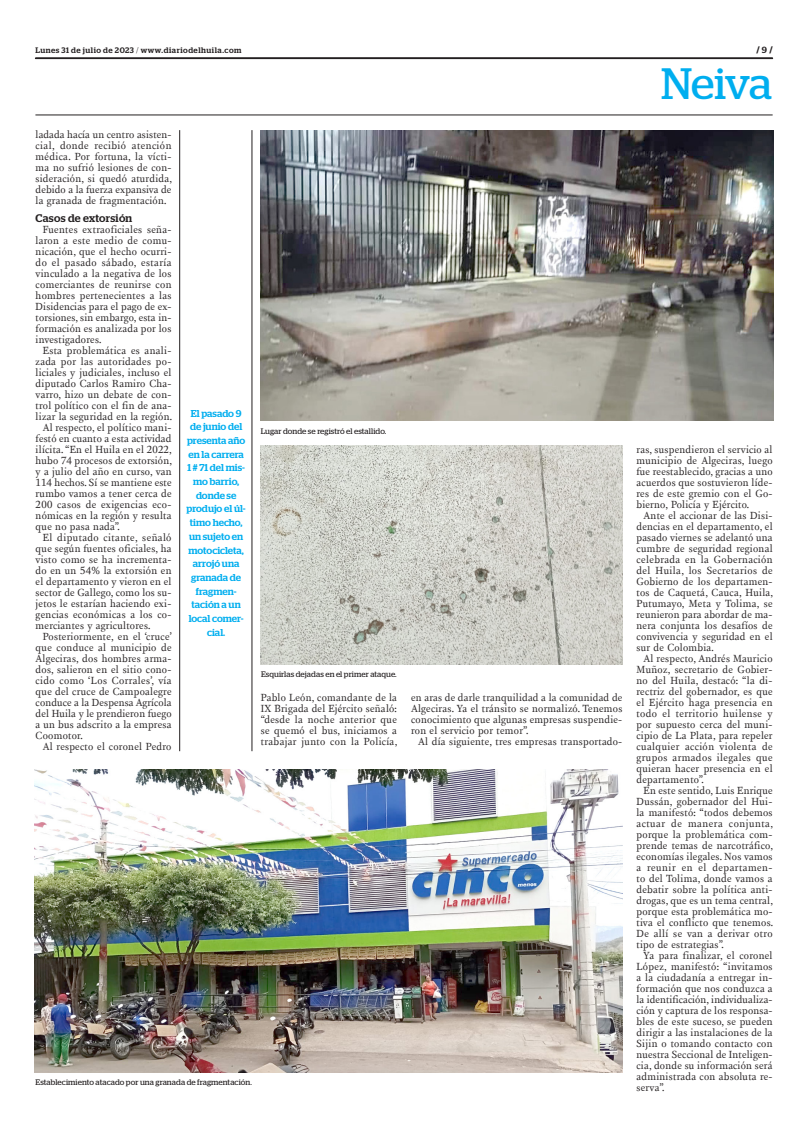
<style>
.page{position:relative;width:801px;height:1134px;background:#fff}
.page>*{position:absolute;margin:0;border:0;box-sizing:border-box;transform-origin:0 0}
.t1{font:43.9px "Stag";letter-spacing:-.025em;color:#00aeef}
.INTERTITULO{font:500 11px "Stag";letter-spacing:.02em;color:#231f20}
.TEXTO{font:10.6px/11px "New Fournier BP";letter-spacing:.025em;color:#231f20;text-align:justify}
.DESTACADO_AZUL{font:500 10px/13.7px "Stag";color:#00aeef;text-align:center}
.t2{font:700 9px "Stag";color:#231f20}
.PIE_DE_FOTO{font:8px "Stag";letter-spacing:.01em;color:#231f20}
.t3{font:500 8px "Stag";letter-spacing:.06em;color:#231f20}
.s1{font-weight:300}
.s2{font-weight:500}
</style>
<div class="page">
<svg style="left:35px;top:58px;width:738px;height:1px"></svg>
<hr style="left:35px;top:115px;width:737px;height:1px;background:#231f20">
<img style="left:261px;top:130px;width:513px;height:291px">
<img style="left:35px;top:769px;width:587px;height:304px">
<img style="left:261px;top:445px;width:361px;height:220px">
<hr style="left:179px;top:130px;width:1px;height:621px;background:#231f20">
<hr style="left:252px;top:130px;width:1px;height:621px;background:#231f20">
<p class="t3" style="left:35px;top:45px;width:207px">Lunes 31 de julio de 2023 <span class="s1">/</span> www.diariodelhuila.com</p>
<p class="TEXTO" style="left:36px;top:129px;width:138px">ladada hacía un centro asisten&shy;cial, donde recibió atención médica. Por fortuna, la vícti&shy;ma no sufrió lesiones de con&shy;sideración, si quedó aturdida, debido a la fuerza expansiva de la granada de fragmentación.</p>
<p class="INTERTITULO" style="left:36px;top:211px;width:98px">Casos de extorsión</p>
<p class="TEXTO" style="left:36px;top:224px;width:137px;text-indent:7px">Fuentes extraoficiales seña&shy;laron a este medio de comu&shy;nicación, que el hecho ocurri&shy;do el pasado sábado, estaría vinculado a la negativa de los comerciantes de reunirse con hombres pertenecientes a las Disidencias para el pago de ex&shy;torsiones, sin embargo, esta in&shy;formación es analizada por los investigadores.</p>
<p class="TEXTO" style="left:36px;top:345px;width:138px;text-indent:7px">Esta problemática es anali&shy;zada por las autoridades po&shy;liciales y judiciales, incluso el diputado Carlos Ramiro Cha&shy;varro, hizo un debate de con&shy;trol político con el fin de ana&shy;lizar la seguridad en la región.</p>
<p class="TEXTO" style="left:36px;top:422px;width:138px;text-indent:7px">Al respecto, el político mani&shy;festó en cuanto a esta actividad ilícita. “En el Huila en el 2022, hubo 74 procesos de extorsión, y a julio del año en curso, van 114 hechos. Sí se mantiene este rumbo vamos a tener cerca de 200 casos de exigencias eco&shy;nómicas en la región y resulta que no pasa nada”.</p>
<p class="TEXTO" style="left:36px;top:532px;width:137px;text-indent:7px">El diputado citante, señaló que según fuentes oficiales, ha visto como se ha incrementa&shy;do en un 54% la extorsión en el departamento y vieron en el sector de Gallego, como los su&shy;jetos le estarían haciendo exi&shy;gencias económicas a los co&shy;merciantes y agricultores.</p>
<p class="TEXTO" style="left:36px;top:631px;width:138px;text-indent:7px">Posteriormente, en el ‘cruce’ que conduce al municipio de Algeciras, dos hombres arma&shy;dos, salieron en el sitio cono&shy;cido como ‘Los Corrales’, vía que del cruce de Campoalegre conduce a la Despensa Agrícola del Huila y le prendieron fuego a un bus adscrito a la empresa Coomotor.</p>
<p class="TEXTO" style="left:43px;top:741px;width:130px">Al respecto el coronel Pedro</p>
<p class="DESTACADO_AZUL" style="left:187px;top:406px;width:61px">El pasado 9 de junio del presenta año en la carrera<br>1 # 71 del mis&shy;mo barrio, donde se produjo el úl&shy;timo hecho, un sujeto en motocicleta, arrojó una granada de fragmen&shy;tación a un local comer&shy;cial.</p>
<p class="PIE_DE_FOTO" style="left:261px;top:426px;width:127px">Lugar donde se registró el estallido.</p>
<p class="PIE_DE_FOTO" style="left:261px;top:669px;width:137px">Esquirlas dejadas en el primer ataque.</p>
<p class="TEXTO" style="left:261px;top:692px;width:138px">Pablo León, comandante de la IX Brigada del Ejército señaló: “desde la noche anterior que se quemó el bus, iniciamos a trabajar junto con la Policía,</p>
<p class="TEXTO" style="left:411px;top:692px;width:213px">en aras de darle tranquilidad a la comunidad de Algeciras. Ya el tránsito se normalizó. Tenemos conocimiento que algunas empresas suspendie&shy;ron el servicio por temor”.</p>
<p class="TEXTO" style="left:418px;top:736px;width:206px">Al día siguiente, tres empresas transportado-</p>
<p class="PIE_DE_FOTO" style="left:36px;top:1077px;width:218px">Establecimiento atacado por una granada de fragmentación.</p>
<p class="t2" style="left:756px;top:45px;width:18px">/ <span class="s2">9</span> /</p>
<p class="t1" style="left:661px;top:59px;width:113px">Neiva</p>
<p class="TEXTO" style="left:636px;top:444px;width:138px">ras, suspendieron el servicio al municipio de Algeciras, luego fue reestablecido, gracias a uno acuerdos que sostuvieron líde&shy;res de este gremio con el Go&shy;bierno, Policía y Ejército.</p>
<p class="TEXTO" style="left:636px;top:510px;width:138px;text-indent:7px">Ante el accionar de las Disi&shy;dencias en el departamento, el pasado viernes se adelantó una cumbre de seguridad regional celebrada en la Gobernación del Huila, los Secretarios de Gobierno de los departamen&shy;tos de Caquetá, Cauca, Huila, Putumayo, Meta y Tolima, se reunieron para abordar de ma&shy;nera conjunta los desafíos de convivencia y seguridad en el sur de Colombia.</p>
<p class="TEXTO" style="left:636px;top:653px;width:138px;text-indent:7px">Al respecto, Andrés Mauricio Muñoz, secretario de Gobier&shy;no del Huila, destacó: “la di&shy;rectriz del gobernador, es que el Ejército haga presencia en todo el territorio huilense y por supuesto cerca del muni&shy;cipio de La Plata, para repeler cualquier acción violenta de grupos armados ilegales que quieran hacer presencia en el departamento”.</p>
<p class="TEXTO" style="left:636px;top:785px;width:138px;text-indent:7px">En este sentido, Luis Enrique Dussán, gobernador del Hui&shy;la manifestó: “todos debemos actuar de manera conjunta, porque la problemática com&shy;prende temas de narcotráfico, economías ilegales. Nos vamos a reunir en el departamen&shy;to del Tolima, donde vamos a debatir sobre la política anti&shy;drogas, que es un tema central, porque esta problemática mo&shy;tiva el conflicto que tenemos.<br>De allí se van a derivar otro tipo de estrategias”.</p>
<p class="TEXTO" style="left:636px;top:950px;width:138px;text-indent:7px">Ya para finalizar, el coronel López, manifestó: “invitamos a la ciudadanía a entregar in&shy;formación que nos conduzca a la identificación, individualiza&shy;ción y captura de los responsa&shy;bles de este suceso, se pueden dirigir a las instalaciones de la Sijin o tomando contacto con nuestra Seccional de Inteligen&shy;cia, donde su información será administrada con absoluta re&shy;serva”.</p>
</div>
